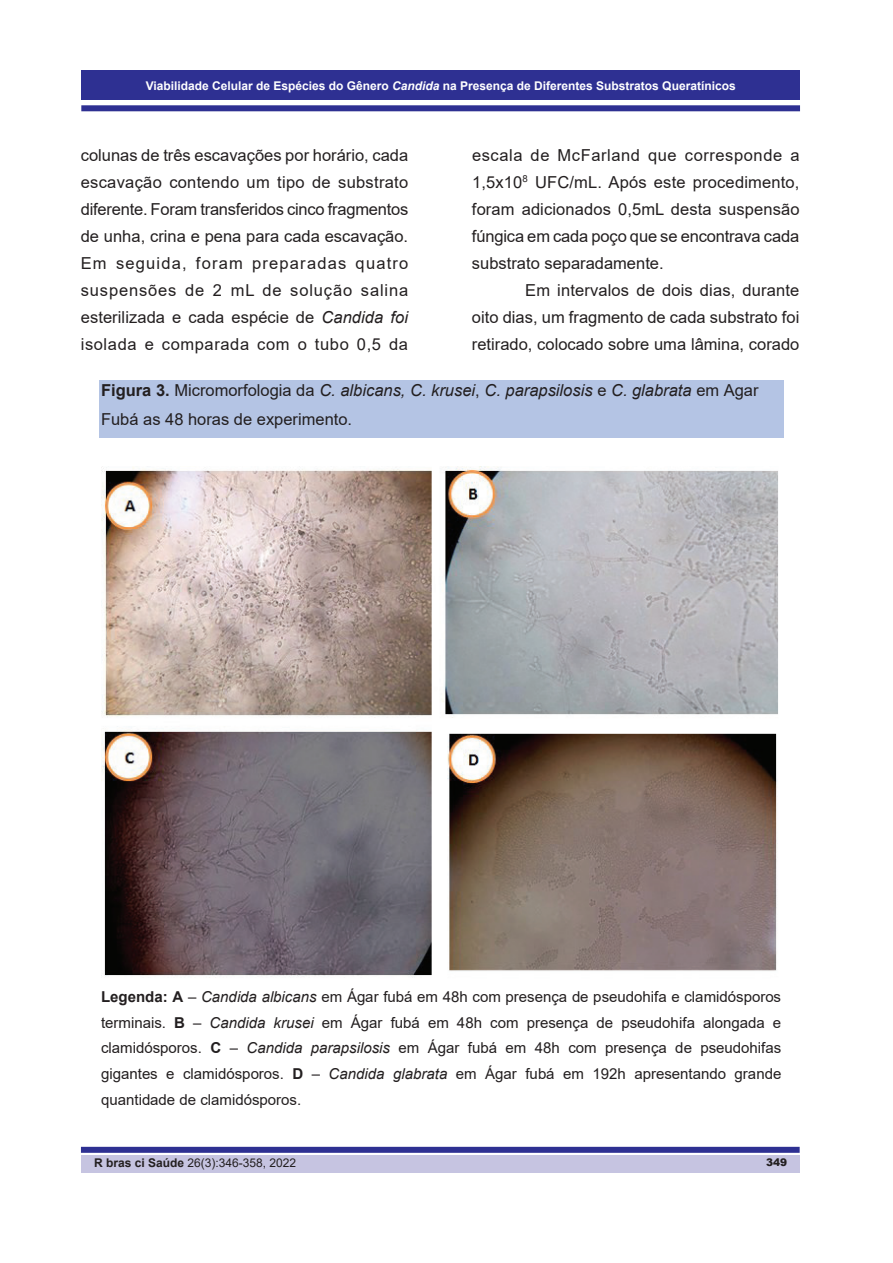
<style>
.page{position:relative;width:893px;height:1263px;background:#fff}
.page>*{position:absolute;margin:0;border:0;box-sizing:border-box;transform-origin:0 0}
.t1{font:16.5px/27px "Arial";color:#231f20;text-align:justify}
.t2{font:15px/26px "Arial";color:#231f20;text-align:justify}
.t3{font:700 12px "Arial";color:#fff}
.t4{font:12px "Arial";color:#231f20}
.t5{font:900 10.5px "Arial";color:#231f20}
.s1{font-style:italic}
.s2{font-weight:700}
</style>
<div class="page">
<div style="left:81px;top:1155px;width:719px;height:17px;background:#c6c4e1"></div>
<div style="left:81px;top:70px;width:719px;height:30px;background:#2e3092"></div>
<div style="left:81px;top:105px;width:719px;height:6px;background:#2e3092"></div>
<div style="left:81px;top:1147px;width:719px;height:6px;background:#2e3092"></div>
<div style="left:99px;top:381px;width:685px;height:28px;background:#b4c4e4"></div>
<div style="left:99px;top:409px;width:685px;height:29px;background:#b4c4e4"></div>
<img style="left:101px;top:466px;width:677px;height:512px">
<p class="t3" style="left:146px;top:78px;width:591px">Viabilidade Celular de Espécies do Gênero <span class="s1">Candida</span> na Presença de Diferentes Substratos Queratínicos</p>
<p class="t1" style="left:81px;top:141px;width:329px">colunas de três escavações por horário, cada escavação contendo um tipo de substrato diferente. Foram transferidos cinco fragmentos de unha, crina e pena para cada escavação.<br>Em seguida, foram preparadas quatro suspensões de 2 mL de solução salina esterilizada e cada espécie de <span class="s1">Candida foi </span>isolada e comparada com o tubo 0,5 da</p>
<p class="t1" style="left:472px;top:141px;width:329px">escala de McFarland que corresponde a 1,5x10<sup>8</sup> UFC/mL. Após este procedimento, foram adicionados 0,5mL desta suspensão fúngica em cada poço que se encontrava cada substrato separadamente.</p>
<p class="t1" style="left:472px;top:276px;width:329px;text-indent:53px">Em intervalos de dois dias, durante oito dias, um fragmento de cada substrato foi retirado, colocado sobre uma lâmina, corado</p>
<p class="t1" style="left:101px;top:376px;width:659px;line-height:28.5px"><span class="s2">Figura 3.</span> Micromorfologia da <span class="s1">C. albicans, C. krusei</span>, <span class="s1">C. parapsilosis</span> e <span class="s1">C. glabrata</span> em Agar<br>Fubá as 48 horas de experimento.</p>
<p class="t2" style="left:101px;top:983px;width:682px"><span class="s2">Legenda: A</span> – <span class="s1">Candida albicans</span> em Ágar fubá em 48h com presença de pseudohifa e clamidósporos terminais. <span class="s2">B</span> – <span class="s1">Candida krusei</span> em Ágar fubá em 48h com presença de pseudohifa alongada e clamidósporos. <span class="s2">C</span> – <span class="s1">Candida parapsilosis</span> em Ágar fubá em 48h com presença de pseudohifas gigantes e clamidósporos. <span class="s2">D</span> – <span class="s1">Candida glabrata</span> em Ágar fubá em 192h apresentando grande quantidade de clamidósporos.</p>
<p class="t4" style="left:94px;top:1154px;width:204px"><span class="s2">R bras ci Saúde</span> 26(3):346-358, 2022</p>
<p class="t5" style="left:766px;top:1154px;width:23px">349</p>
</div>
